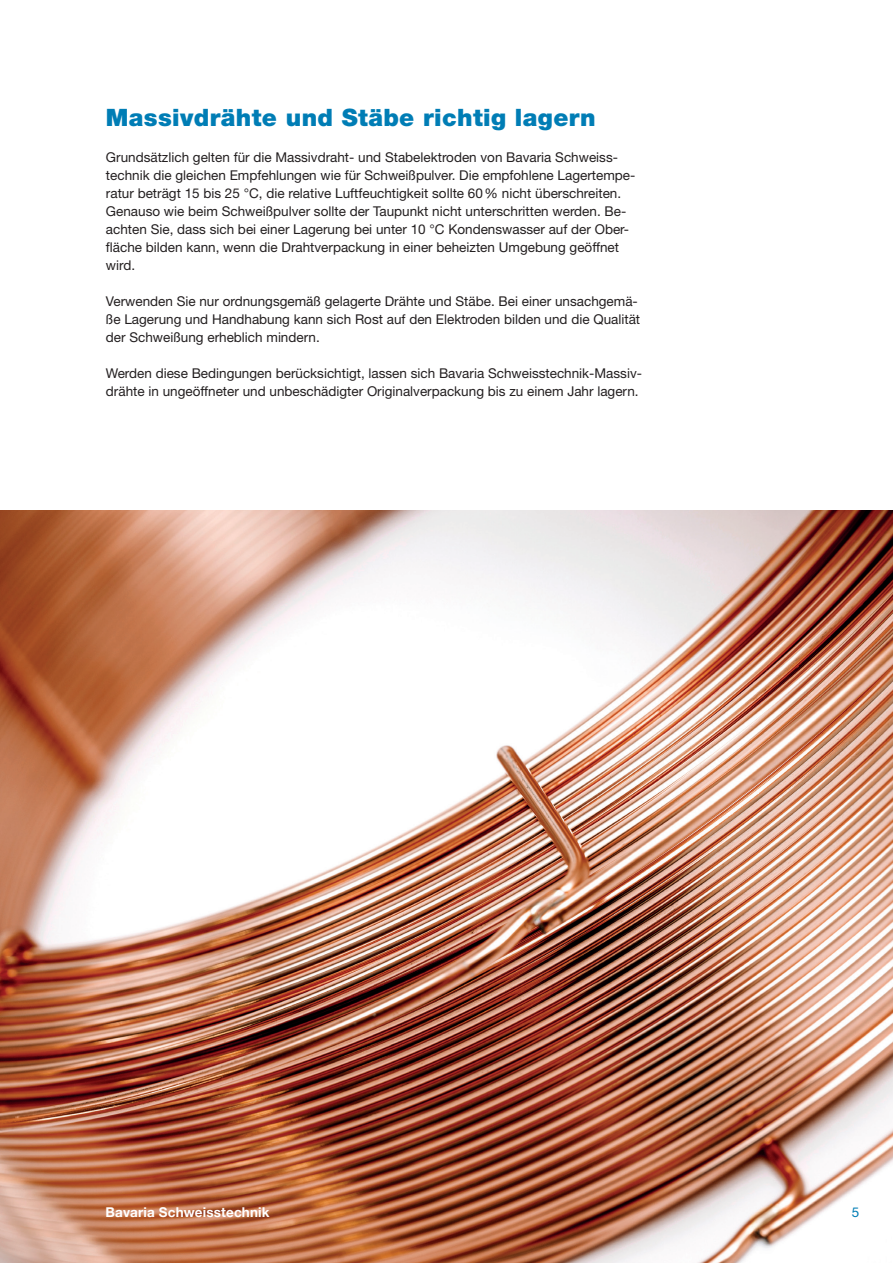
<style>
.page{position:relative;width:893px;height:1263px;background:#fff}
.page>*{position:absolute;margin:0;border:0;box-sizing:border-box;transform-origin:0 0}
.t1{font:900 24px "Helvetica Neue LT Std";letter-spacing:.015em;color:#007db5}
.t2{font:13.5px/18px "Helvetica Neue LT Std";color:#231f20}
.t3{font:700 13.5px "Helvetica Neue";letter-spacing:.01em;color:#fff}
.t4{font:13.5px "Helvetica Neue LT Std";color:#007db5}
</style>
<div class="page">
<img style="left:0;top:510px;width:893px;height:753px">
<h1 class="t1" style="left:106px;top:103px;width:491px">Massivdrähte und Stäbe richtig lagern</h1>
<p class="t2" style="left:106px;top:148px;width:531px">Grundsätzlich gelten für die Massivdraht- und Stabelektroden von Bavaria Schweiss&shy;technik die gleichen Empfehlungen wie für Schweißpulver. Die empfohlene Lagertempe&shy;ratur beträgt 15 bis 25 °C, die relative Luftfeuchtigkeit sollte 60% nicht überschreiten.<br>Genauso wie beim Schweißpulver sollte der Taupunkt nicht unterschritten werden. Be&shy;achten Sie, dass sich bei einer Lagerung bei unter 10 °C Kondenswasser auf der Ober&shy;fläche bilden kann, wenn die Drahtverpackung in einer beheizten Umgebung geöffnet wird.</p>
<p class="t2" style="left:106px;top:292px;width:536px">Verwenden Sie nur ordnungsgemäß gelagerte Drähte und Stäbe. Bei einer unsachgemä&shy;ße Lagerung und Handhabung kann sich Rost auf den Elektroden bilden und die Qualität der Schweißung erheblich mindern.</p>
<p class="t2" style="left:106px;top:364px;width:538px">Werden diese Bedingungen berücksichtigt, lassen sich Bavaria Schweisstechnik-Massiv&shy;drähte in ungeöffneter und unbeschädigter Originalverpackung bis zu einem Jahr lagern.</p>
<p class="t3" style="left:106px;top:1201px;width:165px">Bavaria Schweisstechnik</p>
<p class="t4" style="left:852px;top:1204px;width:9px">5</p>
</div>
